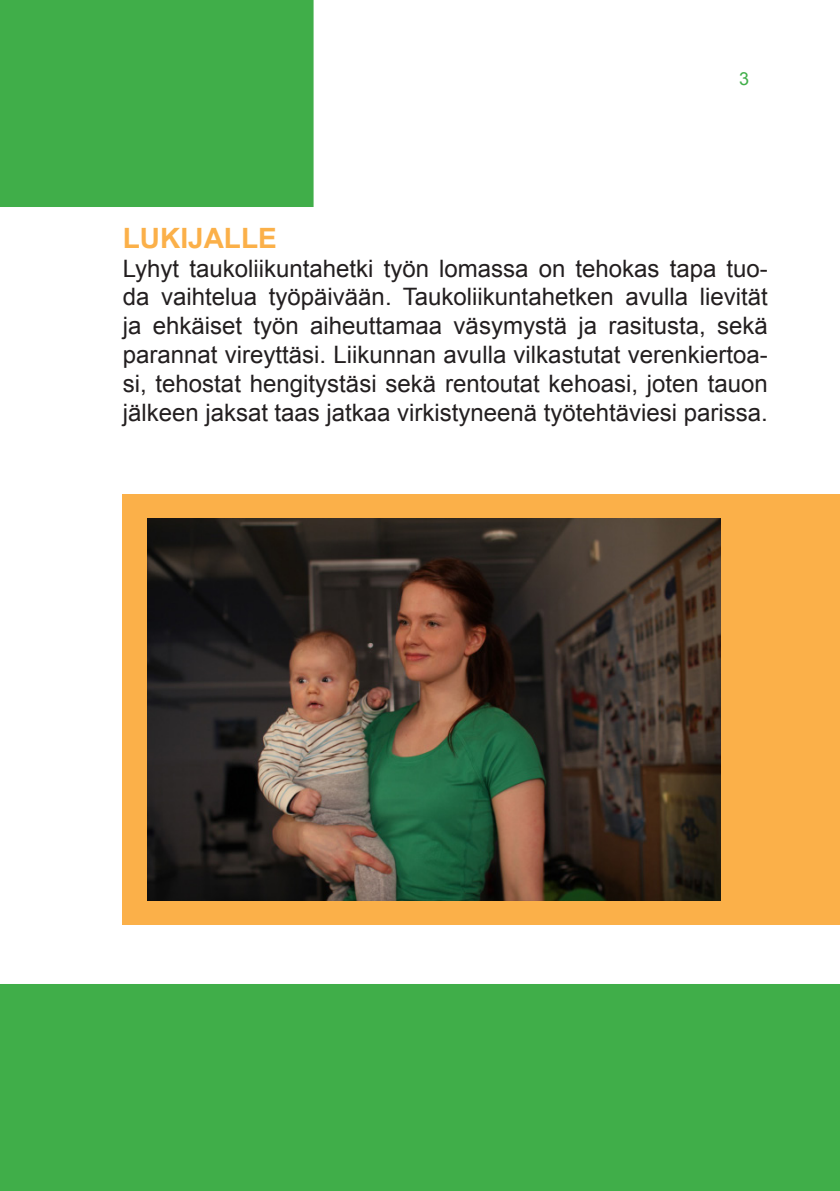
<style>
.page{position:relative;width:840px;height:1191px;background:#fff}
.page>*{position:absolute;margin:0;border:0;box-sizing:border-box;transform-origin:0 0}
.t1{font:700 28px "Arial";color:#fbb049}
.t2{font:24px/28.8px "Arial";color:#231f20;text-align:justify}
.t3{font:18px "Arial";color:#40ae49}
</style>
<div class="page">
<div style="left:123px;top:495px;width:716px;height:430px;background:#fbb049"></div>
<div style="left:0;top:984px;width:839px;height:207px;background:#40ae49"></div>
<div style="left:0;top:0;width:313px;height:207px;background:#40ae49"></div>
<img style="left:147px;top:519px;width:573px;height:381px">
<p class="t3" style="left:738px;top:67px;width:12px">3</p>
<p class="t1" style="left:123px;top:219px;width:155px">LUKIJALLE</p>
<p class="t2" style="left:123px;top:254px;width:646px">Lyhyt taukoliikuntahetki työn lomassa on tehokas tapa tuo&shy;da vaihtelua työpäivään. Taukoliikuntahetken avulla lievität ja ehkäiset työn aiheuttamaa väsymystä ja rasitusta, sekä parannat vireyttäsi. Liikunnan avulla vilkastutat verenkiertoa&shy;si, tehostat hengitystäsi sekä rentoutat kehoasi, joten tauon jälkeen jaksat taas jatkaa virkistyneenä työtehtäviesi parissa.</p>
</div>
